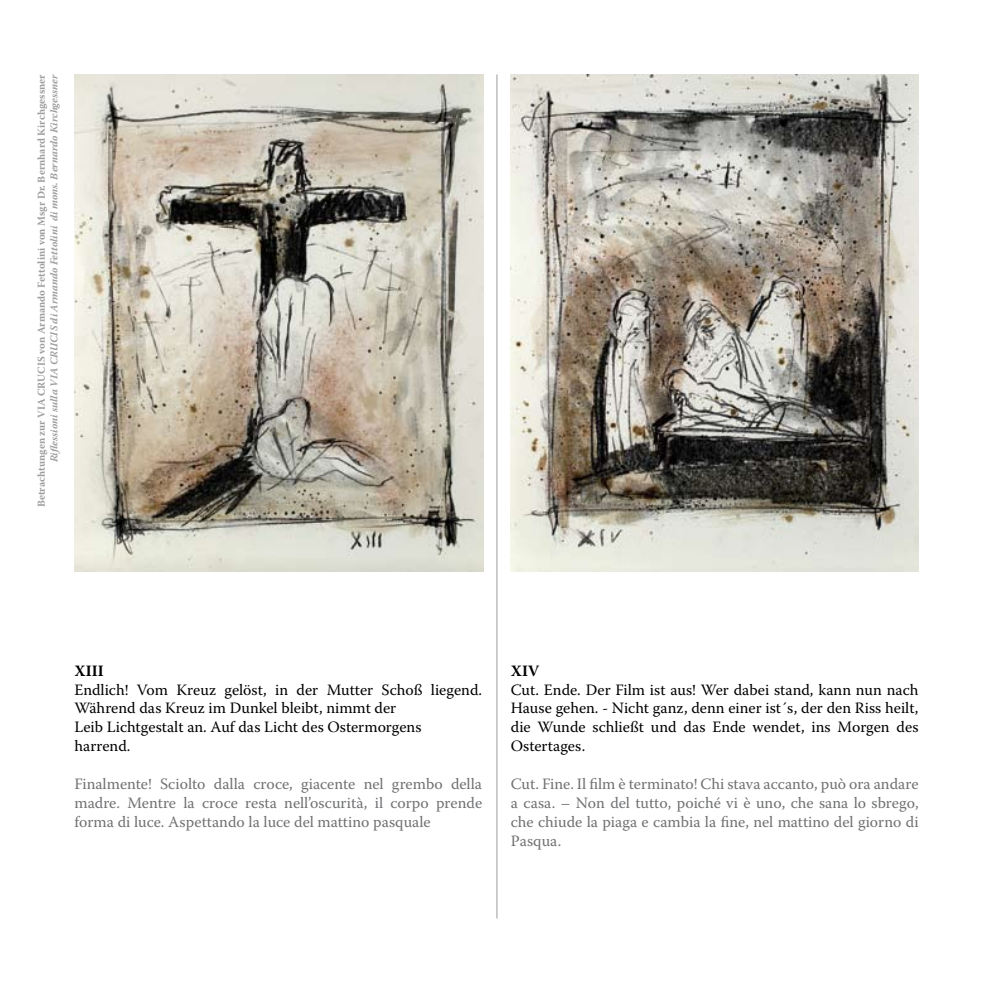
<style>
.page{position:relative;width:993px;height:993px;background:#fff}
.page>*{position:absolute;margin:0;border:0;box-sizing:border-box;transform-origin:0 0}
.t1{font:15.75px/18.9px "Warnock Pro";color:#707173;text-align:justify}
.t2{font:15.75px/18.9px "Warnock Pro";color:#000}
.t3{font:700 15.75px "Warnock Pro";color:#000}
.t4{font:700 10.5px "Warnock Pro";color:#9c9d9f}
.t5{font:italic 700 10.5px "Warnock Pro";color:#9c9d9f}
</style>
<div class="page">
<hr style="left:496px;top:74px;width:1px;height:844px;background:#9c9d9f">
<img style="left:74px;top:74px;width:409px;height:497px">
<img style="left:510px;top:74px;width:408px;height:497px">
<p class="t4" style="left:35px;top:507px;width:434px;rotate:-90deg">Betrachtungen zur VIA CRUCIS von Armando Fettolini von Msgr Dr. Bernhard Kirchgessner</p>
<p class="t5" style="left:48px;top:462px;width:390px;rotate:-90deg">Riflessioni sulla VIA CRUCIS di Armando Fettolini di mons. Bernardo Kirchgessner</p>
<p class="t3" style="left:74px;top:660px;width:31px">XIII</p>
<p class="t2" style="left:74px;top:679px;width:409px">Endlich! Vom Kreuz gelöst, in der Mutter Schoß liegend.<br>Während das Kreuz im Dunkel bleibt, nimmt der<br>Leib Lichtgestalt an. Auf das Licht des Ostermorgens<br>harrend.</p>
<p class="t1" style="left:74px;top:774px;width:409px">Finalmente! Sciolto dalla croce, giacente nel grembo della madre. Mentre la croce resta nell’oscurità, il corpo prende forma di luce. Aspettando la luce del mattino pasquale</p>
<p class="t3" style="left:510px;top:660px;width:30px">XIV</p>
<p class="t2" style="left:510px;top:679px;width:409px;text-align:justify">Cut. Ende. Der Film ist aus! Wer dabei stand, kann nun nach Hause gehen. - Nicht ganz, denn einer ist´s, der den Riss heilt, die Wunde schließt und das Ende wendet, ins Morgen des Ostertages.</p>
<p class="t1" style="left:510px;top:774px;width:409px">Cut. Fine. Il film è terminato! Chi stava accanto, può ora andare a casa. – Non del tutto, poiché vi è uno, che sana lo sbrego, che chiude la piaga e cambia la fine, nel mattino del giorno di Pasqua.</p>
</div>
